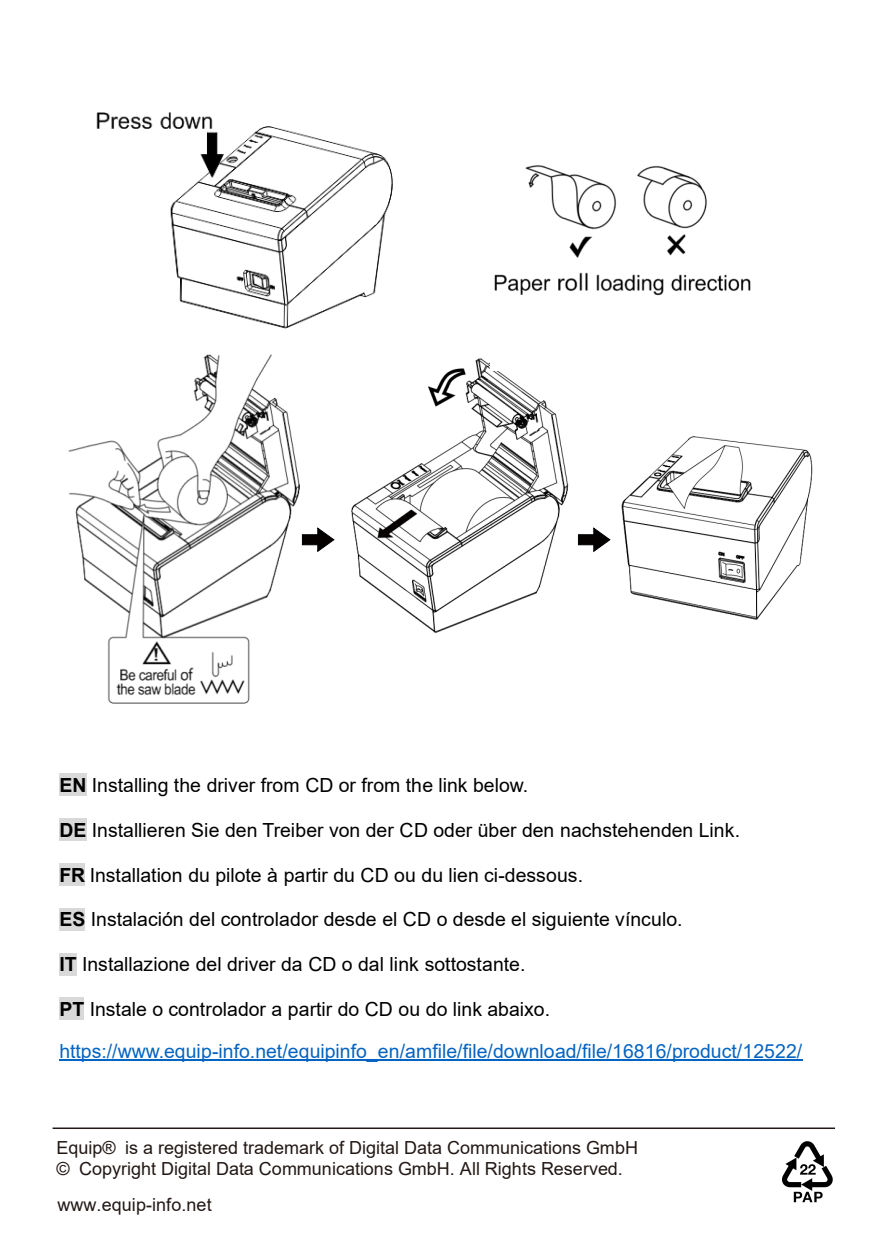
<style>
.page{position:relative;width:893px;height:1259px;background:#fff}
.page>*{position:absolute;margin:0;border:0;box-sizing:border-box;transform-origin:0 0}
.t1{font:19.5px "Arial";color:#000}
.t2{font:19.5px/41.7px "Arial";color:#0563c1}
.t3{font:18px/21.6px "Arial";color:#221815}
.t4{font:18px "Arial";letter-spacing:.005em;color:#211815}
.s1{font-weight:700}
.s2{font-weight:700;color:#000}
.s3{color:#000}
</style>
<div class="page">
<hr style="left:53px;top:1127px;width:782px;height:2px;background:#221815">
<img style="left:782px;top:1141px;width:51px;height:61px">
<img style="left:96px;top:112px;width:297px;height:217px">
<img style="left:351px;top:358px;width:218px;height:275px">
<img style="left:68px;top:354px;width:232px;height:350px">
<img style="left:490px;top:165px;width:261px;height:205px">
<img style="left:621px;top:436px;width:192px;height:184px">
<svg style="left:317px;top:527px;width:18px;height:26px"></svg>
<div style="left:302px;top:534px;width:23px;height:11px;background:#050101;border:1px solid #000"></div>
<svg style="left:593px;top:527px;width:18px;height:26px"></svg>
<div style="left:578px;top:534px;width:23px;height:11px;background:#050101;border:1px solid #000"></div>
<div style="left:59px;top:773px;width:27px;height:23px;background:#d9d9d9"></div>
<div style="left:59px;top:818px;width:27px;height:22px;background:#d9d9d9"></div>
<div style="left:59px;top:863px;width:26px;height:22px;background:#d9d9d9"></div>
<div style="left:59px;top:908px;width:26px;height:22px;background:#d9d9d9"></div>
<div style="left:59px;top:953px;width:18px;height:22px;background:#d9d9d9"></div>
<div style="left:59px;top:997px;width:25px;height:23px;background:#d9d9d9"></div>
<hr style="left:59px;top:1059px;width:743px;height:2px;background:#0563c1">
<p class="t1" style="left:59px;top:774px;width:470px"><span class="s1">EN</span> Installing the driver from CD or from the link below.</p>
<p class="t1" style="left:59px;top:819px;width:682px"><span class="s1">DE</span> Installieren Sie den Treiber von der CD oder über den nachstehenden Link.</p>
<p class="t1" style="left:59px;top:864px;width:525px"><span class="s1">FR</span> Installation du pilote à partir du CD ou du lien ci-dessous.</p>
<p class="t1" style="left:59px;top:908px;width:625px"><span class="s1">ES</span> Instalación del controlador desde el CD o desde el siguiente vínculo.</p>
<p class="t1" style="left:59px;top:953px;width:468px"><span class="s1">IT</span> Installazione del driver da CD o dal link sottostante.</p>
<p class="t2" style="left:59px;top:988px;width:744px"><span class="s2">PT</span> <span class="s3">Instale o controlador a partir do CD ou do link abaixo. </span>https://www.equip-info.net/equipinfo_en/amfile/file/download/file/16816/product/12522/</p>
<p class="t3" style="left:56px;top:1136px;width:583px">Equip® is a registered trademark of Digital Data Communications GmbH © Copyright Digital Data Communications GmbH. All Rights Reserved.</p>
<p class="t4" style="left:57px;top:1192px;width:156px">www.equip-info.net</p>
</div>
